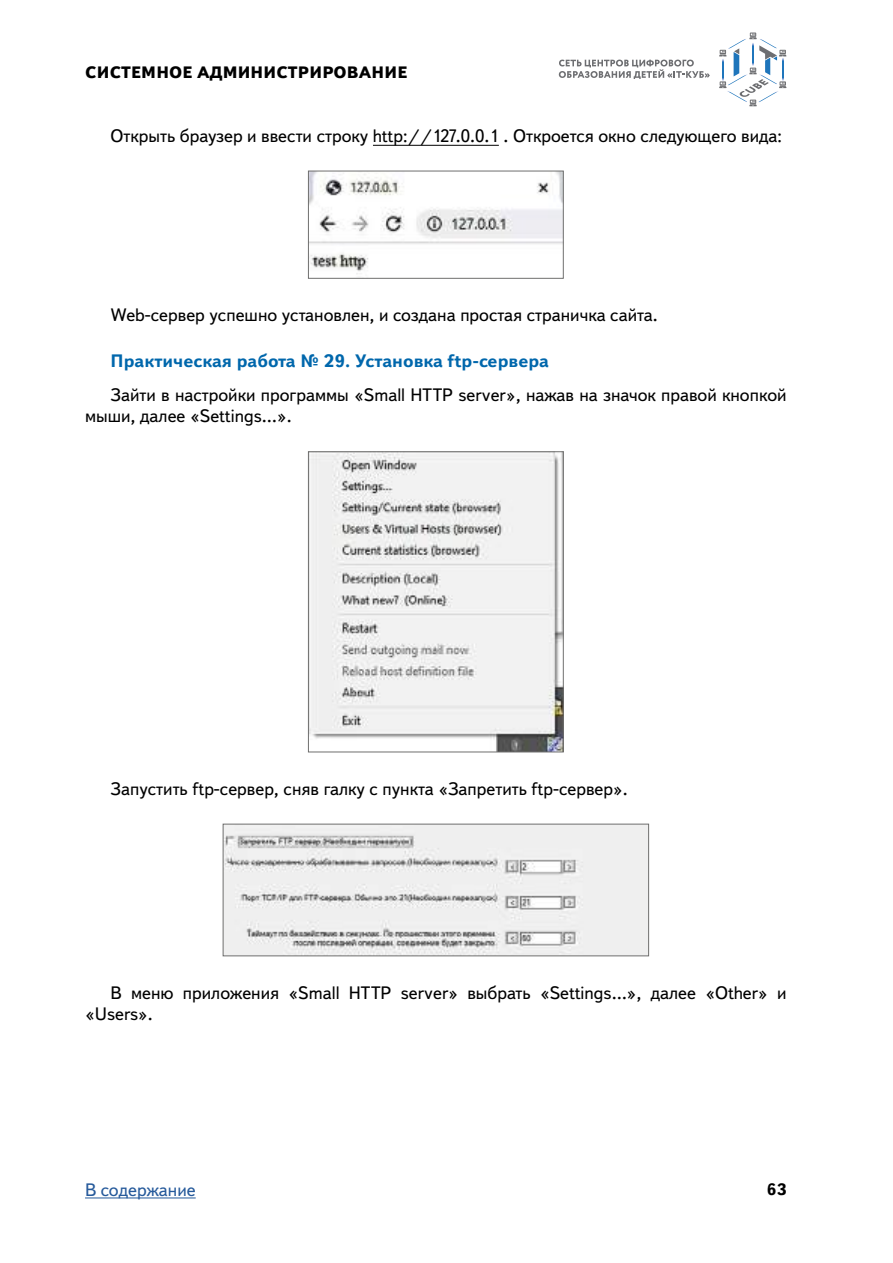
<style>
.page{position:relative;width:893px;height:1263px;background:#fff}
.page>*{position:absolute;margin:0;border:0;box-sizing:border-box;transform-origin:0 0}
.t1{font:18px/21px "Textbook New";color:#000}
.t2{font:700 18px "Textbook New";color:#0067ac}
.t3{font:18px "Textbook New";color:#265a9b}
.t4{font:800 16.5px "Textbook New";letter-spacing:.01em;color:#000}
.t5{font:700 16.5px "Textbook New";color:#000}
</style>
<div class="page">
<hr style="left:85px;top:1197px;width:111px;height:1px;background:#265a9b">
<svg style="left:719px;top:33px;width:67px;height:73px"></svg>
<svg style="left:559px;top:60px;width:151px;height:19px"></svg>
<hr style="left:373px;top:145px;width:126px;height:1px;background:#000">
<img style="left:310px;top:173px;width:252px;height:101px">
<div style="left:308px;top:171px;width:256px;height:108px;border:1px solid #6f6f6e"></div>
<img style="left:310px;top:453px;width:252px;height:297px">
<div style="left:308px;top:451px;width:256px;height:301px;border:1px solid #6f6f6e"></div>
<img style="left:225px;top:826px;width:422px;height:128px">
<div style="left:223px;top:824px;width:426px;height:132px;border:1px solid #6f6f6e"></div>
<p class="t4" style="left:85px;top:62px;width:324px">СИСТЕМНОЕ АДМИНИСТРИРОВАНИЕ</p>
<p class="t1" style="left:111px;top:125px;width:673px">Открыть браузер и ввести строку http://127.0.0.1 . Откроется окно следующего вида:</p>
<p class="t1" style="left:111px;top:304px;width:549px">Web-сервер успешно установлен, и создана простая страничка сайта.</p>
<p class="t2" style="left:111px;top:350px;width:440px">Практическая работа № 29. Установка ftp-сервера</p>
<p class="t1" style="left:85px;top:384px;width:703px;text-indent:26px">Зайти в настройки программы «Small HTTP server», нажав на значок правой кнопкой мыши, далее «Settings…».</p>
<p class="t1" style="left:111px;top:778px;width:519px">Запустить ftp-сервер, сняв галку с пункта «Запретить ftp-сервер».</p>
<p class="t1" style="left:85px;top:982px;width:703px;text-indent:26px">В меню приложения «Small HTTP server» выбрать «Settings…», далее «Other» и «Users».</p>
<p class="t3" style="left:85px;top:1179px;width:112px">В содержание</p>
<p class="t5" style="left:767px;top:1179px;width:21px">63</p>
</div>
